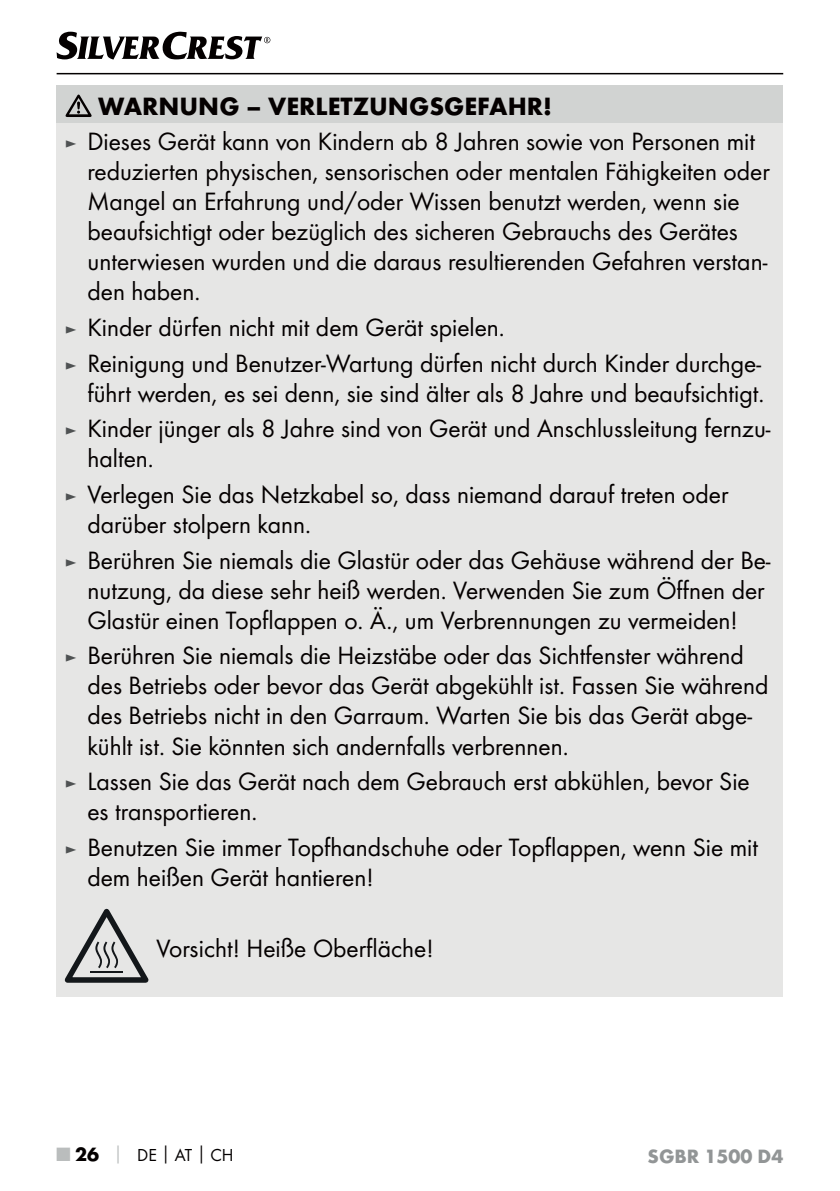
<style>
.page{position:relative;width:840px;height:1191px;background:#fff}
.page>*{position:absolute;margin:0;border:0;box-sizing:border-box;transform-origin:0 0}
.t1{font:26px/30px "Futura Boo";color:#040000}
.t2{font:700 26px "Futura";color:#040000}
.t3{font:700 20px "Futura";color:#929596}
.t4{font:18px "Futura Boo";color:#040000}
.s1{font-size:18px;color:#4f5253}
.s2{font-family:"Futura";font-weight:700;font-size:20px;color:#babdbd}
.s3{font-family:"Futura";font-weight:700;font-size:20px}
.s4{font-family:"Futura";font-weight:700;color:#babdbd}
.s5{font-family:"Futura";font-weight:700}
</style>
<div class="page">
<hr style="left:57px;top:73px;width:725px;height:1px;background:#040000">
<svg style="left:57px;top:32px;width:213px;height:28px"></svg>
<div style="left:57px;top:85px;width:725px;height:38px;background:#d1d3d2"></div>
<div style="left:57px;top:123px;width:725px;height:873px;background:#e6e6e5"></div>
<svg style="left:66px;top:95px;width:25px;height:22px"></svg>
<svg style="left:64px;top:908px;width:85px;height:75px"></svg>
<p class="t2" style="left:98px;top:96px;width:455px">WARNUNG – VERLETZUNGSGEFAHR!</p>
<p class="t1" style="left:87px;top:129px;width:683px;text-indent:-23px"><span class="s1">►</span> Dieses Gerät kann von Kindern ab 8 Jahren sowie von Personen mit reduzierten physischen, sensorischen oder mentalen Fähigkeiten oder Mangel an Erfahrung und/oder Wissen benutzt werden, wenn sie beaufsichtigt oder bezüglich des sicheren Gebrauchs des Gerätes unterwiesen wurden und die daraus resultierenden Gefahren verstan&shy;den haben.</p>
<p class="t1" style="left:65px;top:312px;width:697px;line-height:35.6px"><span class="s1">►</span> Kinder dürfen nicht mit dem Gerät spielen.<br><span class="s1">►</span> Reinigung und Benutzer-Wartung dürfen nicht durch Kinder durchge-</p>
<p class="t1" style="left:65px;top:377px;width:707px;line-height:35.6px;text-align:right">führt werden, es sei denn, sie sind älter als 8 Jahre und beaufsichtigt.<br><span class="s1">►</span> Kinder jünger als 8 Jahre sind von Gerät und Anschlussleitung fernzu-</p>
<p class="t1" style="left:65px;top:443px;width:664px;line-height:35.6px;text-indent:23px">halten.<br><span class="s1">►</span> Verlegen Sie das Netzkabel so, dass niemand darauf treten oder</p>
<p class="t1" style="left:65px;top:509px;width:707px;line-height:35.6px;text-indent:23px">darüber stolpern kann.<br><span class="s1">►</span> Berühren Sie niemals die Glastür oder das Gehäuse während der Be-</p>
<p class="t1" style="left:87px;top:577px;width:678px">nutzung, da diese sehr heiß werden. Verwenden Sie zum Öffnen der<br>Glastür einen Topflappen o. Ä., um Verbrennungen zu vermeiden!</p>
<p class="t1" style="left:87px;top:643px;width:682px;text-indent:-23px"><span class="s1">►</span> Berühren Sie niemals die Heizstäbe oder das Sichtfenster während des Betriebs oder bevor das Gerät abgekühlt ist. Fassen Sie während des Betriebs nicht in den Garraum. Warten Sie bis das Gerät abge&shy;kühlt ist. Sie könnten sich andernfalls verbrennen.</p>
<p class="t1" style="left:87px;top:768px;width:663px;text-indent:-23px"><span class="s1">►</span> Lassen Sie das Gerät nach dem Gebrauch erst abkühlen, bevor Sie es transportieren.</p>
<p class="t1" style="left:87px;top:834px;width:671px;text-indent:-23px"><span class="s1">►</span> Benutzen Sie immer Topfhandschuhe oder Topflappen, wenn Sie mit dem heißen Gerät hantieren!</p>
<p class="t1" style="left:156px;top:935px;width:278px">Vorsicht! Heiße Oberfläche!</p>
<p class="t4" style="left:57px;top:1148px;width:178px"><span class="s2">■</span> <span class="s3">26</span> <span class="s4">│</span> DE<span class="s5">│</span>AT<span class="s5">│</span>CH</p>
<p class="t3" style="left:647px;top:1148px;width:137px">SGBR 1500 D4</p>
</div>
